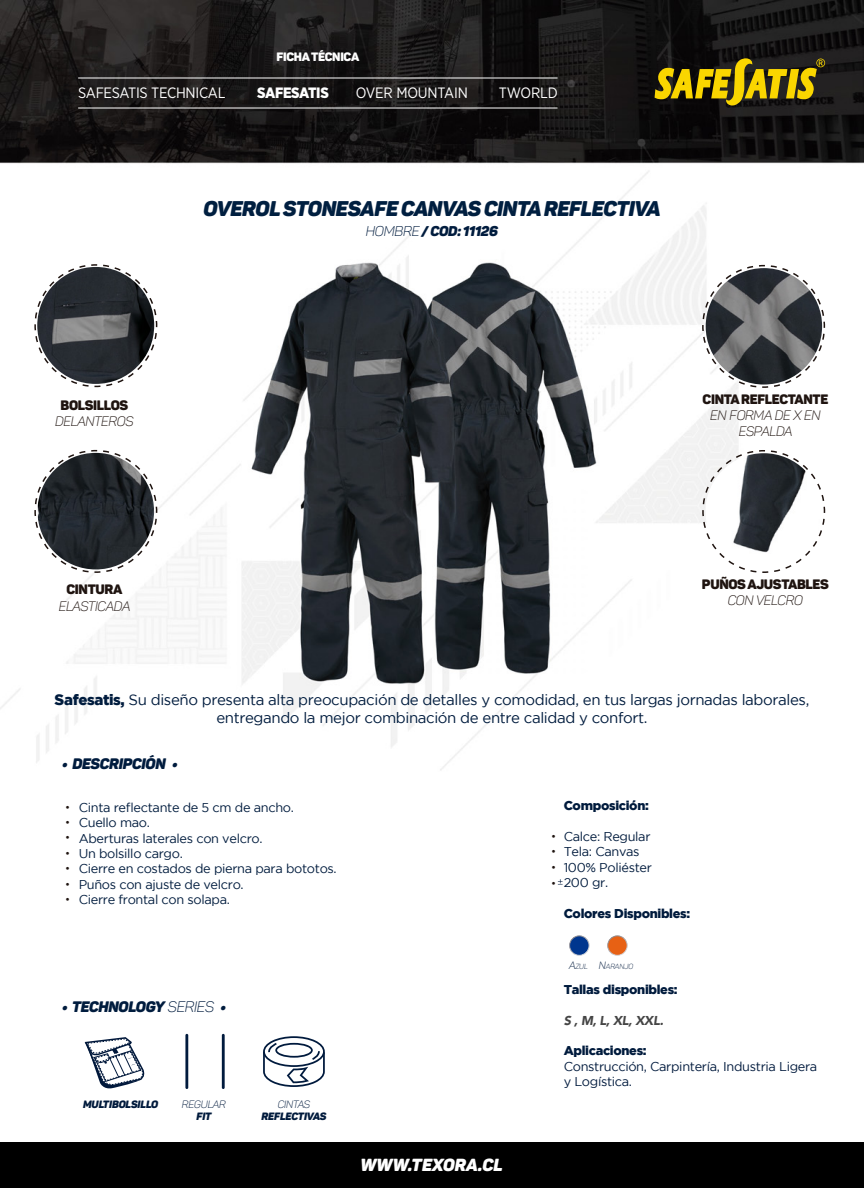
<style>
.page{position:relative;width:864px;height:1188px;background:#fff}
.page>*{position:absolute;margin:0;border:0;box-sizing:border-box;transform-origin:0 0}
.t1{font:21px "Panton Blackitalic Caps";letter-spacing:-.025em;color:#001f40}
.t2{font:17.25px "Panton Blackitalic Caps";color:#fff}
.t3{font:15px/18px "Gotham";letter-spacing:-.025em;color:#001c3e;text-align:center}
.t4{font:15px "Gotham Narrow";letter-spacing:-.02em;color:#fff}
.t5{font:15px "Panton Blackitalic Caps";letter-spacing:-.025em;color:#001c3e}
.t6{font:900 15px "Gotham Narrow";letter-spacing:-.02em;color:#fff}
.t7{font:13.95px "Panton Blackitalic Caps";letter-spacing:-.025em;color:#001c3e}
.t8{font:13.5px/16.2px "Panton Lightitalic Caps";letter-spacing:-.025em;color:#1f1410;text-align:center}
.t9{font:13.5px "Panton Black Caps";letter-spacing:-.025em;color:#1f1410}
.t10{font:12.75px/15.3px "Gotham";letter-spacing:-.025em;color:#001c3e}
.t11{font:900 12.75px "Gotham";letter-spacing:-.025em;color:#001b3d}
.t12{font:12.75px/15.3px "Gotham";letter-spacing:-.025em;color:#001a3d}
.t13{font:12.75px/15.3px "Gotham";letter-spacing:-.025em;color:#001b3d}
.t14{font:italic 900 12.75px "Avenir LT Std";color:#454545}
.t15{font:12px "Panton Black Caps";letter-spacing:-.025em;color:#fff}
.t16{font:10.5px "Panton Blackitalic Caps";letter-spacing:-.02em;color:#001a3c}
.t17{font:10.5px "Panton Lightitalic Caps";letter-spacing:-.02em;color:#001a3c}
.t18{font:10.5px/15.5px "Gotham";color:#1f1410}
.t19{font:7.35px "Panton Lightitalic Caps";letter-spacing:-.02em;color:#001a3c}
.s1{font-family:"Panton Lightitalic Caps"}
.s2{font-weight:900}
.s3{font-size:10.5px}
</style>
<div class="page">
<img style="left:0;top:0;width:864px;height:1143px">
<div style="left:0;top:1143px;width:864px;height:45px;background:#000"></div>
<hr style="left:78px;top:78px;width:480px;height:1px;background:#fff">
<hr style="left:78px;top:108px;width:480px;height:1px;background:#fff">
<svg style="left:655px;top:58px;width:170px;height:48px"></svg>
<svg style="left:84px;top:1036px;width:61px;height:54px"></svg>
<svg style="left:702px;top:449px;width:124px;height:125px"></svg>
<svg style="left:701px;top:263px;width:125px;height:126px"></svg>
<svg style="left:33px;top:263px;width:125px;height:126px"></svg>
<svg style="left:33px;top:448px;width:125px;height:126px"></svg>
<svg style="left:558px;top:879px;width:5px;height:6px"></svg>
<div style="left:570px;top:936px;width:19px;height:19px;background:#00368e;border-radius:50%"></div>
<div style="left:569px;top:935px;width:20px;height:21px;border:1px solid #fff;border-radius:50%"></div>
<div style="left:608px;top:936px;width:19px;height:19px;background:#e76114;border-radius:50%"></div>
<div style="left:607px;top:935px;width:21px;height:21px;border:1px solid #fff;border-radius:50%"></div>
<hr style="left:185px;top:1034px;width:3px;height:55px;background:#001a3d">
<hr style="left:222px;top:1034px;width:3px;height:55px;background:#001a3d">
<svg style="left:263px;top:1036px;width:62px;height:51px"></svg>
<p class="t15" style="left:276px;top:49px;width:84px">FICHA TÉCNICA</p>
<p class="t4" style="left:78px;top:83px;width:149px">SAFESATIS TECHNICAL</p>
<p class="t6" style="left:257px;top:83px;width:73px">SAFESATIS</p>
<p class="t4" style="left:356px;top:83px;width:114px">OVER MOUNTAIN</p>
<p class="t4" style="left:499px;top:83px;width:60px">TWORLD</p>
<p class="t9" style="left:60px;top:396px;width:69px">BOLSILLOS</p>
<p class="t8" style="left:55px;top:413px;width:80px">DELANTEROS</p>
<p class="t9" style="left:66px;top:581px;width:57px">CINTURA</p>
<p class="t8" style="left:59px;top:598px;width:73px">ELASTICADA</p>
<h1 class="t1" style="left:203px;top:195px;width:459px">OVEROL STONESAFE CANVAS CINTA REFLECTIVA</h1>
<p class="t7" style="left:366px;top:222px;width:134px"><span class="s1">HOMBRE</span> / COD: 11126</p>
<p class="t9" style="left:703px;top:391px;width:127px">CINTA REFLECTANTE</p>
<p class="t8" style="left:710px;top:407px;width:112px">EN FORMA DE X EN<br>ESPALDA</p>
<p class="t9" style="left:702px;top:575px;width:128px">PUÑOS AJUSTABLES</p>
<p class="t8" style="left:728px;top:592px;width:77px">CON VELCRO</p>
<p class="t3" style="left:55px;top:690px;width:756px"><span class="s2">Safesatis,</span> Su diseño presenta alta preocupación de detalles y comodidad, en tus largas jornadas laborales, entregando la mejor combinación de entre calidad y confort.</p>
<p class="t5" style="left:62px;top:754px;width:118px">• DESCRIPCIÓN •</p>
<p class="t18" style="left:65px;top:799px;width:7px">• •</p>
<p class="t18" style="left:65px;top:845px;width:7px;text-align:justify">• • •</p>
<p class="t18" style="left:65px;top:830px;width:7px">•</p>
<p class="t18" style="left:65px;top:891px;width:7px">•</p>
<p class="t10" style="left:79px;top:800px;width:260px">Cinta reflectante de 5 cm de ancho.<br>Cuello mao.<br>Aberturas laterales con velcro.<br>Un bolsillo cargo.<br>Cierre en costados de pierna para bototos.<br>Puños con ajuste de velcro.<br>Cierre frontal con solapa.</p>
<p class="t5" style="left:62px;top:997px;width:166px">• TECHNOLOGY <span class="s1">SERIES</span> •</p>
<p class="t16" style="left:83px;top:1097px;width:77px">MULTIBOLSILLO</p>
<p class="t17" style="left:182px;top:1098px;width:45px">REGULAR</p>
<p class="t16" style="left:196px;top:1110px;width:17px">FIT</p>
<p class="t17" style="left:278px;top:1098px;width:34px">CINTAS</p>
<p class="t16" style="left:261px;top:1110px;width:67px">REFLECTIVAS</p>
<h2 class="t2" style="left:360px;top:1154px;width:144px">WWW.TEXORA.CL</h2>
<p class="t18" style="left:551px;top:829px;width:7px;line-height:14.9px">• •</p>
<p class="t18" style="left:551px;top:859px;width:7px">• •</p>
<p class="t11" style="left:564px;top:799px;width:87px">Composición:</p>
<p class="t13" style="left:564px;top:829px;width:90px">Calce: Regular<br>Tela: Canvas<br>100% Poliéster<br>200 gr.</p>
<p class="t11" style="left:564px;top:906px;width:128px">Colores Disponibles:</p>
<p class="t19" style="left:569px;top:962px;width:66px"><span class="s3">A</span>ZUL <span class="s3">N</span>ARANJO</p>
<p class="t11" style="left:564px;top:982px;width:116px">Tallas disponibles:</p>
<p class="t14" style="left:564px;top:1013px;width:101px">S , M, L, XL, XXL.</p>
<p class="t11" style="left:564px;top:1043px;width:85px">Aplicaciones:</p>
<p class="t12" style="left:564px;top:1058px;width:255px">Construcción, Carpintería, Industria Ligera y Logística.</p>
</div>
